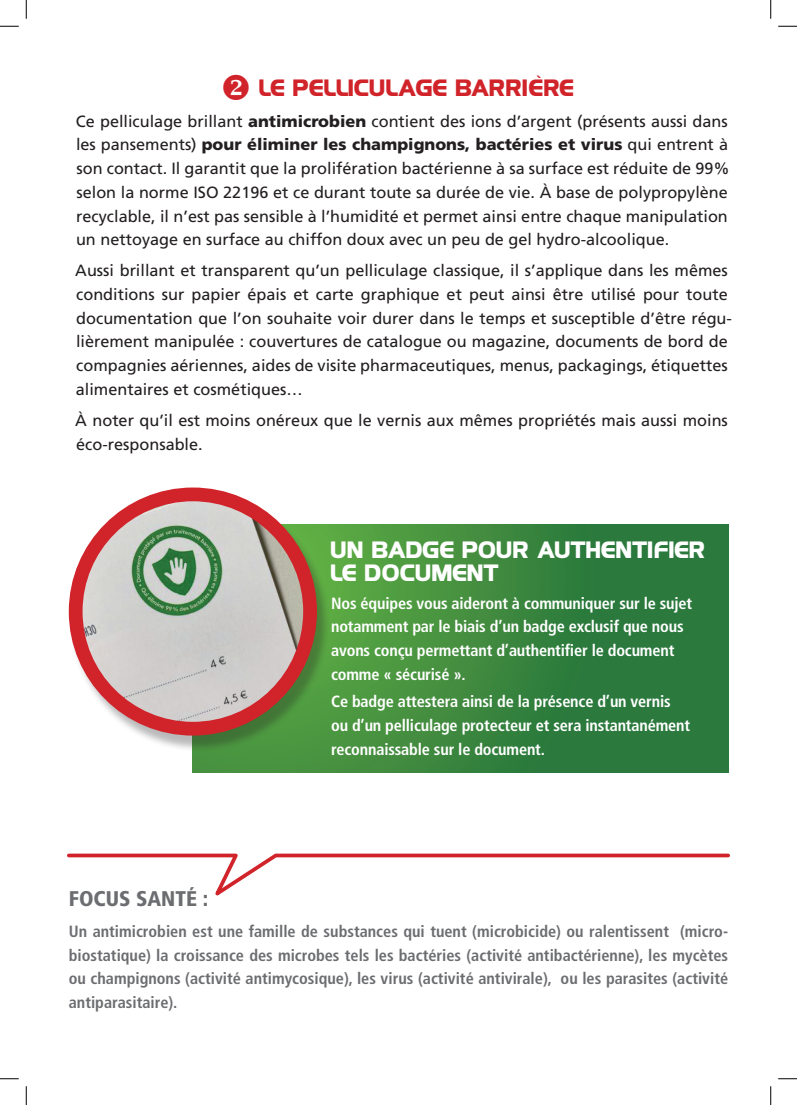
<style>
.page{position:relative;width:797px;height:1105px;background:#fff}
.page>*{position:absolute;margin:0;border:0;box-sizing:border-box;transform-origin:0 0}
.t1{font:21.25px/23.8px "Hancock Park Bold Laser";color:#fff}
.t2{font:21.25px "Hancock Park Bold Laser";color:#d1232a}
.t3{font:900 condensed 21.25px "Frutiger";color:#6c6d70}
.t4{font:16.25px/23.8px "Frutiger";color:#231f20}
.t5{font:700 condensed 16.25px/23.8px "Frutiger";color:#6c6d70;text-align:justify}
.t6{font:700 condensed 16.25px/23.8px "Frutiger";letter-spacing:-.01em;color:#fff}
.s1{font-weight:900}
</style>
<div class="page">
<svg style="left:193px;top:525px;width:535px;height:248px;background:#39863e"></svg>
<div style="left:69px;top:491px;width:261px;height:262px;background:#231f20;opacity:.31"></div>
<img style="left:81px;top:494px;width:229px;height:235px">
<div style="left:69px;top:487px;width:248px;height:249px;border:14px solid #d1232a;border-radius:50%"></div>
<svg style="left:67px;top:853px;width:663px;height:43px"></svg>
<svg style="left:0;top:25px;width:19px;height:2px"></svg>
<svg style="left:778px;top:25px;width:19px;height:2px"></svg>
<svg style="left:0;top:1078px;width:19px;height:1px"></svg>
<svg style="left:778px;top:1078px;width:19px;height:1px"></svg>
<svg style="left:25px;top:0;width:2px;height:19px"></svg>
<svg style="left:25px;top:1086px;width:2px;height:19px"></svg>
<svg style="left:770px;top:0;width:1px;height:19px"></svg>
<svg style="left:770px;top:1086px;width:1px;height:19px"></svg>
<p class="t2" style="left:220px;top:76px;width:356px">❖ LE PELLICULAGE BARRIÈRE</p>
<p class="t4" style="left:76px;top:109px;width:655px">Ce pelliculage brillant <span class="s1">antimicrobien</span> contient des ions d’argent (présents aussi dans les pansements) <span class="s1">pour éliminer les champignons, bactéries et virus</span> qui entrent à son contact. Il garantit que la prolifération bactérienne à sa surface est réduite de 99% selon la norme ISO 22196 et ce durant toute sa durée de vie. À base de polypropylène recyclable, il n’est pas sensible à l’humidité et permet ainsi entre chaque manipulation un nettoyage en surface au chiffon doux avec un peu de gel hydro-alcoolique.</p>
<p class="t4" style="left:75px;top:259px;width:658px">Aussi brillant et transparent qu’un pelliculage classique, il s’applique dans les mêmes conditions sur papier épais et carte graphique et peut ainsi être utilisé pour toute documentation que l’on souhaite voir durer dans le temps et susceptible d’être régu&shy;lièrement manipulée : couvertures de catalogue ou magazine, documents de bord de compagnies aériennes, aides de visite pharmaceutiques, menus, packagings, étiquettes alimentaires et cosmétiques…</p>
<p class="t4" style="left:75px;top:408px;width:654px">À noter qu’il est moins onéreux que le vernis aux mêmes propriétés mais aussi moins éco-responsable.</p>
<p class="t1" style="left:331px;top:538px;width:377px">UN BADGE POUR AUTHENTIFIER<br>LE DOCUMENT</p>
<p class="t6" style="left:331px;top:591px;width:362px">Nos équipes vous aideront à communiquer sur le sujet</p>
<p class="t6" style="left:331px;top:615px;width:354px">notamment par le biais d’un badge exclusif que nous avons conçu permettant d’authentifier le document comme « sécurisé ».</p>
<p class="t6" style="left:331px;top:690px;width:360px">Ce badge attestera ainsi de la présence d’un vernis ou d’un pelliculage protecteur et sera instantanément reconnaissable sur le document.</p>
<p class="t3" style="left:69px;top:886px;width:141px">FOCUS SANTÉ :</p>
<p class="t5" style="left:69px;top:919px;width:661px">Un antimicrobien est une famille de substances qui tuent (microbicide) ou ralentissent (micro&shy;biostatique) la croissance des microbes tels les bactéries (activité antibactérienne), les mycètes ou champignons (activité antimycosique), les virus (activité antivirale), ou les parasites (activité antiparasitaire).</p>
</div>
